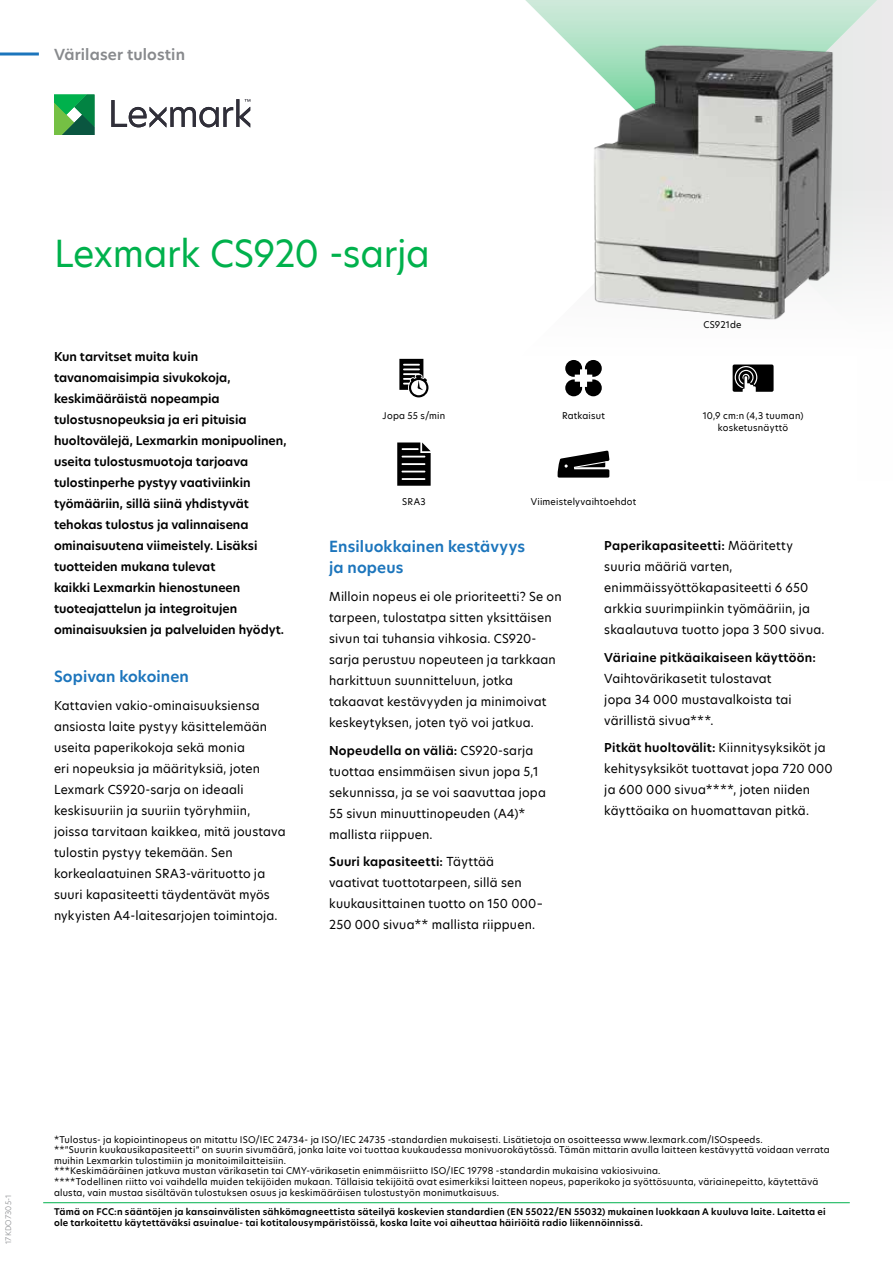
<style>
.page{position:relative;width:893px;height:1263px;background:#fff}
.page>*{position:absolute;margin:0;border:0;box-sizing:border-box;transform-origin:0 0}
.t1{font:36px "TP Hero";letter-spacing:-.01em;color:#00b14c}
.t2{font:600 15px/21px "TP Hero";letter-spacing:.01em;color:#1c75bc}
.t3{font:600 15px "TP Hero";letter-spacing:.01em;color:#888a8d}
.t4{font:12px/21px "TP Hero";letter-spacing:.015em;color:#000}
.t5{font:600 12px/21px "TP Hero";color:#000}
.t6{font:9px/10.5px "TP Hero";letter-spacing:.025em;color:#000;text-align:center}
.t7{font:600 9px/10.5px "TP Hero";letter-spacing:.025em;color:#000}
.t8{font:300 7.5px "TP Hero";letter-spacing:.025em;color:#888a8d}
.s1{font-weight:600}
</style>
<div class="page">
<svg style="left:732px;top:0;width:161px;height:381px"></svg>
<svg style="left:525px;top:0;width:366px;height:176px"></svg>
<hr style="left:0;top:52px;width:39px;height:3px;background:#1c75bc">
<svg style="left:111px;top:99px;width:139px;height:28px"></svg>
<svg style="left:54px;top:94px;width:40px;height:41px;background:#319b53"></svg>
<img style="left:589px;top:39px;width:250px;height:287px">
<svg style="left:399px;top:359px;width:29px;height:38px"></svg>
<svg style="left:565px;top:360px;width:37px;height:36px"></svg>
<svg style="left:733px;top:364px;width:41px;height:28px"></svg>
<svg style="left:397px;top:442px;width:34px;height:44px"></svg>
<svg style="left:558px;top:451px;width:51px;height:27px"></svg>
<hr style="left:43px;top:1202px;width:807px;height:1px;background:#00b14c">
<p class="t3" style="left:54px;top:44px;width:133px">Värilaser tulostin</p>
<h1 class="t1" style="left:54px;top:229px;width:377px">Lexmark CS920 -sarja</h1>
<p class="t6" style="left:703px;top:319px;width:40px">CS921de</p>
<p class="t5" style="left:54px;top:346px;width:234px">Kun tarvitset muita kuin tavanomaisimpia sivukokoja, keskimääräistä nopeampia tulostusnopeuksia ja eri pituisia huoltovälejä, Lexmarkin monipuolinen, useita tulostusmuotoja tarjoava tulostinperhe pystyy vaativiinkin työmääriin, sillä siinä yhdistyvät tehokas tulostus ja valinnaisena ominaisuutena viimeistely. Lisäksi tuotteiden mukana tulevat<br>kaikki Lexmarkin hienostuneen tuoteajattelun ja integroitujen ominaisuuksien ja palveluiden hyödyt.</p>
<p class="t2" style="left:54px;top:666px;width:136px">Sopivan kokoinen</p>
<p class="t4" style="left:54px;top:694px;width:233px">Kattavien vakio-ominaisuuksiensa ansiosta laite pystyy käsittelemään useita paperikokoja sekä monia<br>eri nopeuksia ja määrityksiä, joten Lexmark CS920-sarja on ideaali keskisuuriin ja suuriin työryhmiin, joissa tarvitaan kaikkea, mitä joustava tulostin pystyy tekemään. Sen korkealaatuinen SRA3-värituotto ja suuri kapasiteetti täydentävät myös nykyisten A4-laitesarjojen toimintoja.</p>
<p class="t6" style="left:383px;top:410px;width:64px">Jopa 55 s/min</p>
<p class="t6" style="left:562px;top:410px;width:45px">Ratkaisut</p>
<p class="t6" style="left:703px;top:409px;width:102px;line-height:12px">10,9 cm:n (4,3 tuuman) kosketusnäyttö</p>
<p class="t6" style="left:402px;top:496px;width:25px">SRA3</p>
<p class="t6" style="left:531px;top:496px;width:107px">Viimeistelyvaihtoehdot</p>
<p class="t2" style="left:329px;top:536px;width:197px">Ensiluokkainen kestävyys ja nopeus</p>
<p class="t4" style="left:329px;top:586px;width:234px">Milloin nopeus ei ole prioriteetti? Se on tarpeen, tulostatpa sitten yksittäisen sivun tai tuhansia vihkosia. CS920- sarja perustuu nopeuteen ja tarkkaan harkittuun suunnitteluun, jotka takaavat kestävyyden ja minimoivat keskeytyksen, joten työ voi jatkua.</p>
<p class="t4" style="left:329px;top:739px;width:218px"><span class="s1">Nopeudella on väliä:</span> CS920-sarja tuottaa ensimmäisen sivun jopa 5,1 sekunnissa, ja se voi saavuttaa jopa<br>55 sivun minuuttinopeuden (A4)* mallista riippuen.</p>
<p class="t4" style="left:329px;top:851px;width:215px"><span class="s1">Suuri kapasiteetti:</span> Täyttää vaativat tuottotarpeen, sillä sen kuukausittainen tuotto on 150 000– 250 000 sivua** mallista riippuen.</p>
<p class="t4" style="left:604px;top:535px;width:222px"><span class="s1">Paperikapasiteetti:</span> Määritetty suuria määriä varten, enimmäissyöttökapasiteetti 6 650 arkkia suurimpiinkin työmääriin, ja skaalautuva tuotto jopa 3 500 sivua.</p>
<p class="t5" style="left:604px;top:646px;width:213px">Väriaine pitkäaikaiseen käyttöön:</p>
<p class="t4" style="left:604px;top:667px;width:189px">Vaihtovärikasetit tulostavat jopa 34 000 mustavalkoista tai värillistä sivua***.</p>
<p class="t4" style="left:604px;top:737px;width:230px"><span class="s1">Pitkät huoltovälit:</span> Kiinnitysyksiköt ja kehitysyksiköt tuottavat jopa 720 000 ja 600 000 sivua****, joten niiden käyttöaika on huomattavan pitkä.</p>
<p class="t8" style="left:3px;top:1244px;width:50px;rotate:-90deg">17KDO7305-1</p>
<p class="t6" style="left:54px;top:1134px;width:777px;text-align:left">*Tulostus- ja kopiointinopeus on mitattu ISO/IEC 24734- ja ISO/IEC 24735 ‑standardien mukaisesti. Lisätietoja on osoitteessa www.lexmark.com/ISOspeeds.<br>**”Suurin kuukausikapasiteetti” on suurin sivumäärä, jonka laite voi tuottaa kuukaudessa monivuorokäytössä. Tämän mittarin avulla laitteen kestävyyttä voidaan verrata muihin Lexmarkin tulostimiin ja monitoimilaitteisiin.<br>***Keskimääräinen jatkuva mustan värikasetin tai CMY-värikasetin enimmäisriitto ISO/IEC 19798 -standardin mukaisina vakiosivuina.<br>****Todellinen riitto voi vaihdella muiden tekijöiden mukaan. Tällaisia tekijöitä ovat esimerkiksi laitteen nopeus, paperikoko ja syöttösuunta, väriainepeitto, käytettävä alusta, vain mustaa sisältävän tulostuksen osuus ja keskimääräisen tulostustyön monimutkaisuus.</p>
<p class="t7" style="left:54px;top:1207px;width:773px">Tämä on FCC:n sääntöjen ja kansainvälisten sähkömagneettista säteilyä koskevien standardien (EN 55022/EN 55032) mukainen luokkaan A kuuluva laite. Laitetta ei ole tarkoitettu käytettäväksi asuinalue- tai kotitalousympäristöissä, koska laite voi aiheuttaa häiriöitä radio liikennöinnissä.</p>
</div>
